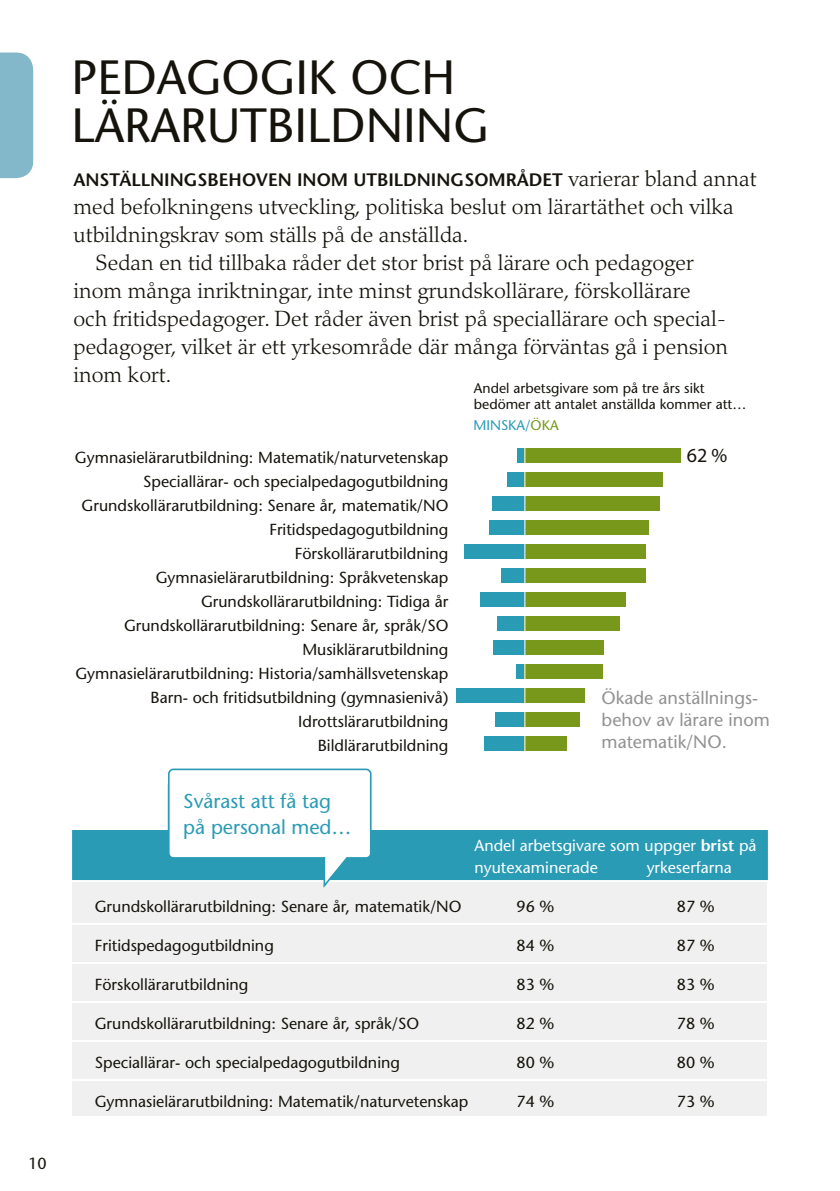
<style>
.page{position:relative;width:840px;height:1191px;background:#fff}
.page>*{position:absolute;margin:0;border:0;box-sizing:border-box;transform-origin:0 0}
.t1{font:500 48px/48px "Stone Sans Std";color:#15130b}
.t2{font:300 22px "Palatino LT Std";color:#15130b}
.t3{font:500 20px/26px "Stone Sans Std";color:#299bb5}
.t4{font:20px "Myriad Pro";color:#15130b}
.t5{font:600 18px "Stone Sans Std";color:#15130b}
.t6{font:500 18px/22px "Stone Sans Std";color:#919291}
.t7{font:500 16px "Stone Sans Std";color:#15130b}
.t8{font:500 16px/22px "Stone Sans Std";color:#fff}
.t9{font:500 14px/16px "Stone Sans Std";color:#15130b}
.t10{font:500 14px "Stone Sans Std";color:#299bb5}
.s1{font-family:"Palatino LT Std";font-weight:300;font-size:22px}
.s2{color:#77981b}
.s3{font-weight:600}
</style>
<div class="page">
<div style="left:72px;top:882px;width:694px;height:233px;background:#f0f0f0"></div>
<div style="left:72px;top:830px;width:695px;height:50px;background:#299bb5"></div>
<hr style="left:72px;top:923px;width:695px;height:2px;background:#fff">
<hr style="left:72px;top:962px;width:695px;height:2px;background:#fff">
<hr style="left:72px;top:1001px;width:695px;height:2px;background:#fff">
<hr style="left:72px;top:1040px;width:695px;height:2px;background:#fff">
<hr style="left:72px;top:1079px;width:695px;height:2px;background:#fff">
<svg style="left:167px;top:768px;width:205px;height:120px"></svg>
<div style="left:517px;top:448px;width:7px;height:15px;background:#299bb5"></div>
<div style="left:507px;top:472px;width:17px;height:15px;background:#299bb5"></div>
<div style="left:492px;top:496px;width:32px;height:15px;background:#299bb5"></div>
<div style="left:489px;top:520px;width:35px;height:15px;background:#299bb5"></div>
<div style="left:464px;top:544px;width:60px;height:14px;background:#299bb5"></div>
<div style="left:501px;top:568px;width:23px;height:14px;background:#299bb5"></div>
<div style="left:479px;top:592px;width:45px;height:14px;background:#299bb5"></div>
<div style="left:497px;top:616px;width:27px;height:14px;background:#299bb5"></div>
<div style="left:493px;top:640px;width:31px;height:14px;background:#299bb5"></div>
<div style="left:516px;top:664px;width:8px;height:14px;background:#299bb5"></div>
<div style="left:456px;top:688px;width:68px;height:14px;background:#299bb5"></div>
<div style="left:495px;top:712px;width:29px;height:14px;background:#299bb5"></div>
<div style="left:484px;top:736px;width:40px;height:14px;background:#299bb5"></div>
<div style="left:524px;top:448px;width:156px;height:15px;background:#77981b"></div>
<div style="left:524px;top:472px;width:138px;height:15px;background:#77981b"></div>
<div style="left:524px;top:496px;width:135px;height:15px;background:#77981b"></div>
<div style="left:524px;top:520px;width:124px;height:15px;background:#77981b"></div>
<div style="left:524px;top:544px;width:121px;height:15px;background:#77981b"></div>
<div style="left:524px;top:568px;width:121px;height:14px;background:#77981b"></div>
<div style="left:524px;top:592px;width:101px;height:14px;background:#77981b"></div>
<div style="left:524px;top:616px;width:95px;height:14px;background:#77981b"></div>
<div style="left:524px;top:640px;width:79px;height:14px;background:#77981b"></div>
<div style="left:524px;top:664px;width:78px;height:14px;background:#77981b"></div>
<div style="left:524px;top:688px;width:60px;height:14px;background:#77981b"></div>
<div style="left:524px;top:712px;width:55px;height:14px;background:#77981b"></div>
<div style="left:524px;top:736px;width:42px;height:14px;background:#77981b"></div>
<hr style="left:524px;top:438px;width:1px;height:317px;background:#fff">
<div style="left:0;top:53px;width:33px;height:125px;background:#83b8ca"></div>
<p class="t7" style="left:28px;top:1153px;width:20px">10</p>
<h1 class="t1" style="left:72px;top:54px;width:418px">PEDAGOGIK OCH<br>LÄRARUTBILDNING</h1>
<p class="t5" style="left:73px;top:169px;width:684px">ANSTÄLLNINGSBEHOVEN INOM UTBILDNINGSOMRÅDET <span class="s1">varierar bland annat</span></p>
<h2 class="t2" style="left:73px;top:194px;width:661px">med befolkningens utveckling, politiska beslut om lärartäthet och vilka</h2>
<h2 class="t2" style="left:73px;top:222px;width:396px">utbildningskrav som ställs på de anställda.</h2>
<h2 class="t2" style="left:95px;top:250px;width:599px">Sedan en tid tillbaka råder det stor brist på lärare och pedagoger</h2>
<h2 class="t2" style="left:73px;top:278px;width:618px">inom många inriktningar, inte minst grundskollärare, förskollärare</h2>
<h2 class="t2" style="left:73px;top:306px;width:653px">och fritidspedagoger. Det råder även brist på speciallärare och special-</h2>
<h2 class="t2" style="left:73px;top:334px;width:656px">pedagoger, vilket är ett yrkesområde där många förväntas gå i pension</h2>
<h2 class="t2" style="left:73px;top:362px;width:99px">inom kort.</h2>
<p class="t9" style="left:473px;top:380px;width:274px">Andel arbetsgivare som på tre års sikt bedömer att antalet anställda kommer att…</p>
<p class="t4" style="left:686px;top:443px;width:42px">62 %</p>
<p class="t10" style="left:473px;top:417px;width:87px">MINSKA/<span class="s2">ÖKA</span></p>
<p class="t7" style="left:75px;top:448px;width:375px">Gymnasielärarutbildning: Matematik/naturvetenskap</p>
<p class="t7" style="left:143px;top:472px;width:306px">Speciallärar- och specialpedagogutbildning</p>
<p class="t7" style="left:82px;top:496px;width:368px">Grundskollärarutbildning: Senare år, matematik/NO</p>
<p class="t7" style="left:269px;top:520px;width:180px">Fritidspedagogutbildning</p>
<p class="t7" style="left:294px;top:544px;width:155px">Förskollärarutbildning</p>
<p class="t7" style="left:156px;top:567px;width:294px">Gymnasielärarutbildning: Språkvetenskap</p>
<p class="t7" style="left:201px;top:591px;width:249px">Grundskollärarutbildning: Tidiga år</p>
<p class="t7" style="left:124px;top:615px;width:325px">Grundskollärarutbildning: Senare år, språk/SO</p>
<p class="t7" style="left:302px;top:639px;width:147px">Musiklärarutbildning</p>
<p class="t7" style="left:75px;top:663px;width:374px">Gymnasielärarutbildning: Historia/samhällsvetenskap</p>
<p class="t7" style="left:150px;top:687px;width:299px">Barn- och fritidsutbildning (gymnasienivå)</p>
<p class="t7" style="left:298px;top:711px;width:152px">Idrottslärarutbildning</p>
<p class="t7" style="left:317px;top:735px;width:132px">Bildlärarutbildning</p>
<p class="t3" style="left:183px;top:788px;width:170px">Svårast att få tag på personal med…</p>
<p class="t6" style="left:601px;top:686px;width:169px">Ökade anställnings&shy;behov av lärare inom matematik/NO.</p>
<p class="t8" style="left:474px;top:834px;width:283px">Andel arbetsgivare som uppger <span class="s3">brist</span> på nyutexaminerade</p>
<p class="t8" style="left:646px;top:856px;width:86px">yrkeserfarna</p>
<p class="t7" style="left:95px;top:896px;width:368px">Grundskollärarutbildning: Senare år, matematik/NO</p>
<p class="t7" style="left:516px;top:896px;width:39px">96 %</p>
<p class="t7" style="left:676px;top:896px;width:39px">87 %</p>
<p class="t7" style="left:95px;top:935px;width:180px">Fritidspedagogutbildning</p>
<p class="t7" style="left:516px;top:935px;width:39px">84 %</p>
<p class="t7" style="left:676px;top:935px;width:39px">87 %</p>
<p class="t7" style="left:95px;top:974px;width:155px">Förskollärarutbildning</p>
<p class="t7" style="left:516px;top:974px;width:39px">83 %</p>
<p class="t7" style="left:676px;top:974px;width:39px">83 %</p>
<p class="t7" style="left:95px;top:1013px;width:325px">Grundskollärarutbildning: Senare år, språk/SO</p>
<p class="t7" style="left:516px;top:1013px;width:39px">82 %</p>
<p class="t7" style="left:676px;top:1013px;width:39px">78 %</p>
<p class="t7" style="left:95px;top:1052px;width:306px">Speciallärar- och specialpedagogutbildning</p>
<p class="t7" style="left:516px;top:1052px;width:39px">80 %</p>
<p class="t7" style="left:676px;top:1052px;width:39px">80 %</p>
<p class="t7" style="left:95px;top:1091px;width:375px">Gymnasielärarutbildning: Matematik/naturvetenskap</p>
<p class="t7" style="left:516px;top:1091px;width:39px">74 %</p>
<p class="t7" style="left:676px;top:1091px;width:39px">73 %</p>
</div>
